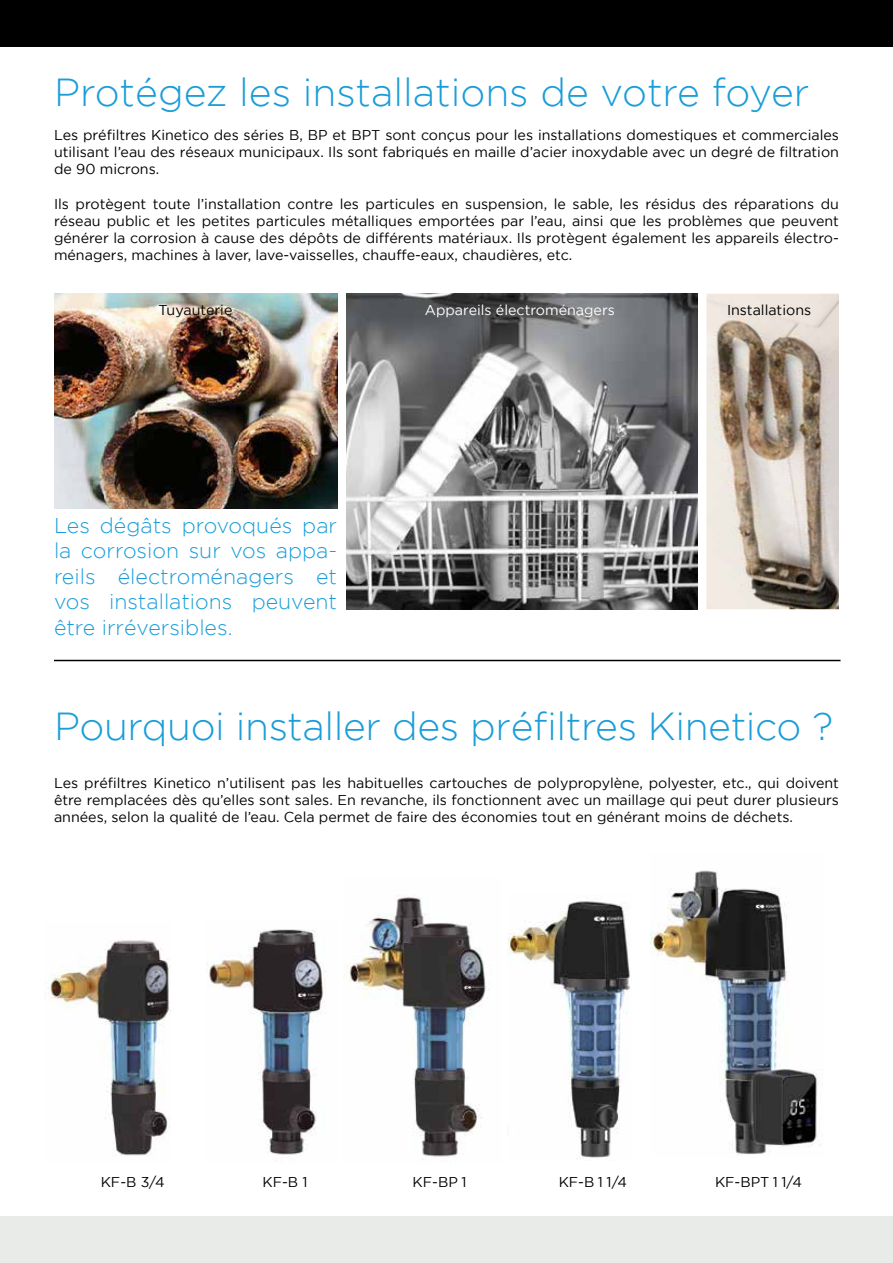
<style>
.page{position:relative;width:893px;height:1263px;background:#fff}
.page>*{position:absolute;margin:0;border:0;box-sizing:border-box;transform-origin:0 0}
.t1{font:300 39px "Gotham";letter-spacing:-.01em;color:#1a9dd9}
.t2{font:300 21.3px/25.7px "Gotham";color:#1a9dd9;text-align:justify}
.t3{font:14.25px/17.1px "Gotham";color:#000;text-align:justify}
.t4{font:14.25px "Gotham";color:#fff}
</style>
<div class="page">
<div style="left:0;top:1217px;width:893px;height:46px;background:#e8ebe8"></div>
<img style="left:207px;top:929px;width:119px;height:226px">
<img style="left:44px;top:940px;width:126px;height:216px">
<img style="left:650px;top:870px;width:171px;height:285px">
<img style="left:349px;top:897px;width:140px;height:260px">
<img style="left:508px;top:901px;width:122px;height:257px">
<img style="left:346px;top:294px;width:351px;height:315px">
<img style="left:706px;top:294px;width:133px;height:315px">
<img style="left:54px;top:294px;width:283px;height:214px">
<hr style="left:54px;top:660px;width:786px;height:1px;background:#000">
<div style="left:0;top:0;width:893px;height:46px;background:#000"></div>
<h1 class="t1" style="left:54px;top:70px;width:757px">Protégez les installations de votre foyer</h1>
<p class="t3" style="left:54px;top:126px;width:786px">Les préfiltres Kinetico des séries B, BP et BPT sont conçus pour les installations domestiques et commerciales utilisant l’eau des réseaux municipaux. Ils sont fabriqués en maille d’acier inoxydable avec un degré de filtration de 90 microns.</p>
<p class="t3" style="left:54px;top:195px;width:786px">Ils protègent toute l’installation contre les particules en suspension, le sable, les résidus des réparations du réseau public et les petites particules métalliques emportées par l’eau, ainsi que les problèmes que peuvent générer la corrosion à cause des dépôts de différents matériaux. Ils protègent également les appareils électro&shy;ménagers, machines à laver, lave-vaisselles, chauffe-eaux, chaudières, etc.</p>
<p class="t3" style="left:159px;top:301px;width:75px">Tuyauterie</p>
<p class="t4" style="left:425px;top:302px;width:192px">Appareils électroménagers</p>
<p class="t3" style="left:727px;top:301px;width:86px">Installations</p>
<h2 class="t2" style="left:54px;top:512px;width:285px">Les dégâts provoqués par la corrosion sur vos appa&shy;reils électroménagers et vos installations peuvent être irréversibles.</h2>
<h1 class="t1" style="left:54px;top:705px;width:781px">Pourquoi installer des préfiltres Kinetico ?</h1>
<p class="t3" style="left:54px;top:774px;width:786px">Les préfiltres Kinetico n’utilisent pas les habituelles cartouches de polypropylène, polyester, etc., qui doivent être remplacées dès qu’elles sont sales. En revanche, ils fonctionnent avec un maillage qui peut durer plusieurs années, selon la qualité de l’eau. Cela permet de faire des économies tout en générant moins de déchets.</p>
<p class="t3" style="left:101px;top:1173px;width:66px">KF-B 3/4</p>
<p class="t3" style="left:262px;top:1173px;width:47px">KF-B 1</p>
<p class="t3" style="left:413px;top:1173px;width:55px">KF-BP 1</p>
<p class="t3" style="left:559px;top:1173px;width:70px">KF-B 1 1/4</p>
<p class="t3" style="left:715px;top:1173px;width:88px">KF-BPT 1 1/4</p>
</div>
